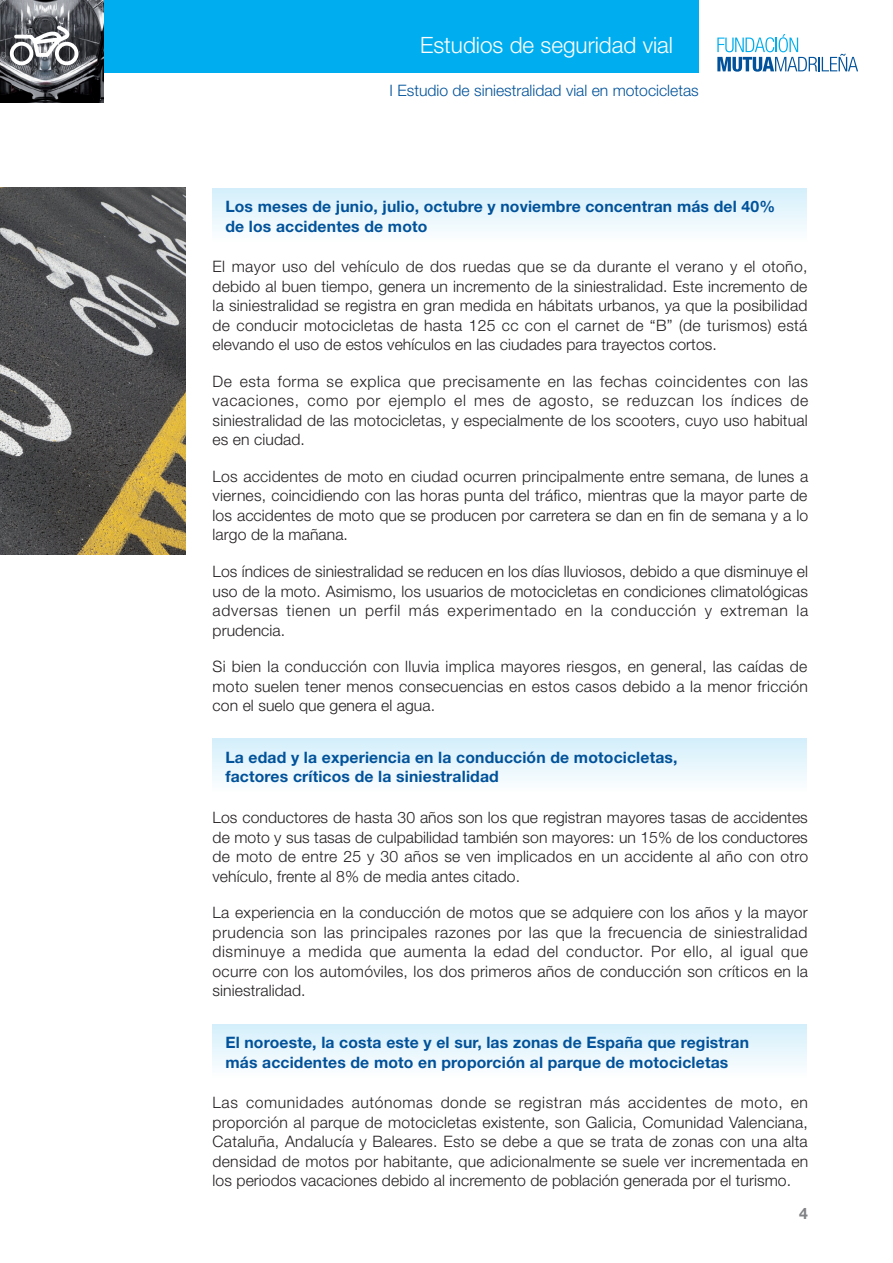
<style>
.page{position:relative;width:893px;height:1263px;background:#fff}
.page>*{position:absolute;margin:0;border:0;box-sizing:border-box;transform-origin:0 0}
.t1{font:300 22.5px "Helvetica Neue LT Std";color:#fff}
.t2{font:300 15.75px/19.5px "Helvetica Neue LT Std";letter-spacing:.005em;color:#231f20;text-align:justify}
.t3{font:700 15.75px/19.5px "Helvetica Neue LT Std";letter-spacing:.01em;color:#01529a}
.t4{font:300 15.75px "Helvetica Neue LT Std";color:#01529a}
</style>
<div class="page">
<div style="left:213px;top:188px;width:593px;height:65px;background:linear-gradient(to bottom,#d4effb,#fff)"></div>
<div style="left:213px;top:739px;width:593px;height:64px;background:linear-gradient(to bottom,#d4effb,#fff)"></div>
<div style="left:213px;top:1024px;width:593px;height:64px;background:linear-gradient(to bottom,#d4effb,#fff)"></div>
<img style="left:0;top:187px;width:186px;height:367px">
<svg style="left:717px;top:34px;width:141px;height:38px"></svg>
<div style="left:0;top:0;width:698px;height:73px;background:#00aeef"></div>
<img style="left:0;top:0;width:103px;height:102px">
<div style="left:10px;top:42px;width:23px;height:23px;border:4px solid #fff;border-radius:50%"></div>
<div style="left:55px;top:42px;width:23px;height:23px;border:4px solid #fff;border-radius:50%"></div>
<svg style="left:12px;top:24px;width:59px;height:35px;background:#8d8e92"></svg>
<h1 class="t1" style="left:420px;top:31px;width:254px">Estudios de seguridad vial</h1>
<p class="t4" style="left:390px;top:81px;width:311px">I Estudio de siniestralidad vial en motocicletas</p>
<p class="t3" style="left:225px;top:197px;width:551px">Los meses de junio, julio, octubre y noviembre concentran más del 40% de los accidentes de moto</p>
<p class="t2" style="left:213px;top:257px;width:596px">El mayor uso del vehículo de dos ruedas que se da durante el verano y el otoño, debido al buen tiempo, genera un incremento de la siniestralidad. Este incremento de la siniestralidad se registra en gran medida en hábitats urbanos, ya que la posibilidad de conducir motocicletas de hasta 125 cc con el carnet de “B” (de turismos) está elevando el uso de estos vehículos en las ciudades para trayectos cortos.</p>
<p class="t2" style="left:213px;top:371px;width:597px">De esta forma se explica que precisamente en las fechas coincidentes con las vacaciones, como por ejemplo el mes de agosto, se reduzcan los índices de siniestralidad de las motocicletas, y especialmente de los scooters, cuyo uso habitual es en ciudad.</p>
<p class="t2" style="left:213px;top:466px;width:597px">Los accidentes de moto en ciudad ocurren principalmente entre semana, de lunes a viernes, coincidiendo con las horas punta del tráfico, mientras que la mayor parte de los accidentes de moto que se producen por carretera se dan en fin de semana y a lo largo de la mañana.</p>
<p class="t2" style="left:213px;top:561px;width:597px">Los índices de siniestralidad se reducen en los días lluviosos, debido a que disminuye el uso de la moto. Asimismo, los usuarios de motocicletas en condiciones climatológicas adversas tienen un perfil más experimentado en la conducción y extreman la prudencia.</p>
<p class="t2" style="left:213px;top:656px;width:597px">Si bien la conducción con lluvia implica mayores riesgos, en general, las caídas de moto suelen tener menos consecuencias en estos casos debido a la menor fricción con el suelo que genera el agua.</p>
<p class="t3" style="left:225px;top:747px;width:454px">La edad y la experiencia en la conducción de motocicletas, factores críticos de la siniestralidad</p>
<p class="t2" style="left:213px;top:807px;width:597px">Los conductores de hasta 30 años son los que registran mayores tasas de accidentes de moto y sus tasas de culpabilidad también son mayores: un 15% de los conductores de moto de entre 25 y 30 años se ven implicados en un accidente al año con otro vehículo, frente al 8% de media antes citado.</p>
<p class="t2" style="left:213px;top:902px;width:597px">La experiencia en la conducción de motos que se adquiere con los años y la mayor prudencia son las principales razones por las que la frecuencia de siniestralidad disminuye a medida que aumenta la edad del conductor. Por ello, al igual que ocurre con los automóviles, los dos primeros años de conducción son críticos en la siniestralidad.</p>
<p class="t3" style="left:225px;top:1032px;width:525px">El noroeste, la costa este y el sur, las zonas de España que registran más accidentes de moto en proporción al parque de motocicletas</p>
<p class="t2" style="left:213px;top:1092px;width:597px">Las comunidades autónomas donde se registran más accidentes de moto, en proporción al parque de motocicletas existente, son Galicia, Comunidad Valenciana, Cataluña, Andalucía y Baleares. Esto se debe a que se trata de zonas con una alta densidad de motos por habitante, que adicionalmente se suele ver incrementada en los periodos vacaciones debido al incremento de población generada por el turismo.</p>
</div>
